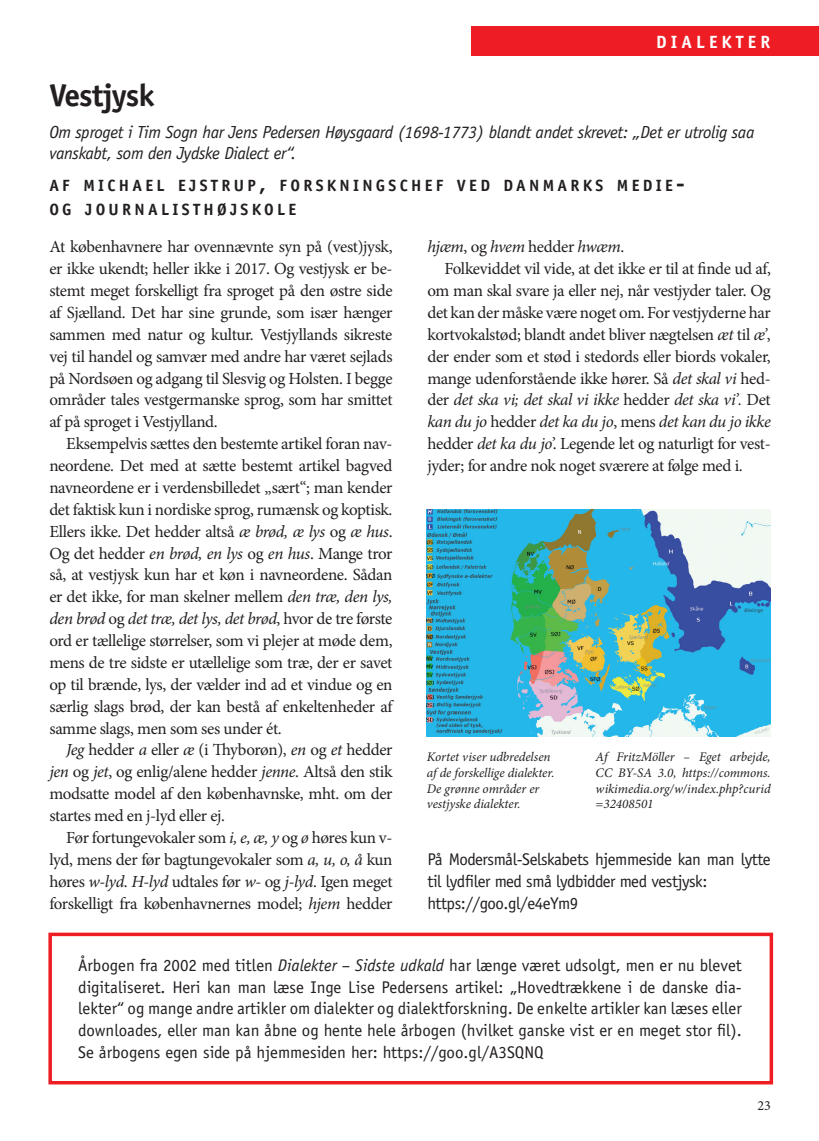
<style>
.page{position:relative;width:819px;height:1141px;background:#fff}
.page>*{position:absolute;margin:0;border:0;box-sizing:border-box;transform-origin:0 0}
.RUBRIK{font:700 31.5px "Officina Sans Std";letter-spacing:-.025em;color:#231f20}
.Bjælke{font:700 17.68px "Officina Sans Std";letter-spacing:.23em;color:#fff}
.UNDERRUBRIK{font:italic 17.5px/21px "Officina Sans Std";letter-spacing:-.02em;color:#231f20}
.Brød{font:16.97px/21.9px "Minion Pro";letter-spacing:-.025em;color:#231f20;text-align:justify}
.Brød-2{font:16.97px/21.9px "Officina Sans Std";letter-spacing:-.025em;color:#231f20}
.Brød-3{font:italic 16.97px "Minion Pro";letter-spacing:-.025em;color:#231f20}
.FORFATTER{font:700 16.28px/24.5px "Officina Sans Std";letter-spacing:.2em;color:#231f20}
.t1{font:14px "Minion Pro";color:#231f20}
.Billedetekst{font:italic 13.12px/15.8px "Minion Pro";letter-spacing:-.005em;color:#231f20;text-align:justify}
.s1{font-size:23.28px}
.s2{font-style:italic}
.s3{font-style:normal}
</style>
<div class="page">
<div style="left:471px;top:26px;width:348px;height:30px;background:#ee1d23"></div>
<img style="left:427px;top:510px;width:343px;height:227px">
<div style="left:48px;top:933px;width:725px;height:151px;border:4px solid #ee1d23"></div>
<p class="Bjælke" style="left:656px;top:31px;width:116px">DIALEKTER</p>
<p class="RUBRIK" style="left:49px;top:76px;width:107px">Vestjysk</p>
<p class="UNDERRUBRIK" style="left:49px;top:121px;width:706px">Om sproget i Tim Sogn har Jens Pedersen Høysgaard (1698-1773) blandt andet skrevet: „Det er utrolig saa vanskabt, som den Jydske Dialect er“.</p>
<p class="FORFATTER" style="left:49px;top:173px;width:637px">AF MICHAEL EJSTRUP<span class="s1">,</span> FORSKNINGSCHEF VED DANMARKS MEDIE<span class="s1">-<br></span>OG JOURNALISTHØJSKOLE</p>
<p class="Brød" style="left:49px;top:236px;width:345px">At københavnere har ovennævnte syn på (vest)jysk, er ikke ukendt; heller ikke i 2017. Og vestjysk er be&shy;stemt meget forskelligt fra sproget på den østre side af Sjælland. Det har sine grunde, som især hænger sammen med natur og kultur. Vestjyllands sikreste vej til handel og samvær med andre har været sejlads på Nordsøen og adgang til Slesvig og Holsten. I begge områder tales vestgermanske sprog, som har smittet af på sproget i Vestjylland.</p>
<p class="Brød" style="left:49px;top:433px;width:345px;text-indent:17px">Eksempelvis sættes den bestemte artikel foran nav&shy;neordene. Det med at sætte bestemt artikel bagved navneordene er i verdensbilledet „sært“; man kender det faktisk kun i nordiske sprog, rumænsk og koptisk.<br>Ellers ikke. Det hedder altså <span class="s2">æ brød, æ lys</span> og <span class="s2">æ hus</span>.<br>Og det hedder <span class="s2">en brød, en lys</span> og <span class="s2">en hus</span>. Mange tror så, at vestjysk kun har et køn i navneordene. Sådan er det ikke, for man skelner mellem <span class="s2">den træ, den lys, den brød</span> og <span class="s2">det træ, det lys, det brød</span>, hvor de tre første ord er tællelige størrelser, som vi plejer at møde dem, mens de tre sidste er utællelige som træ, der er savet op til brænde, lys, der vælder ind ad et vindue og en særlig slags brød, der kan bestå af enkeltenheder af samme slags, men som ses under ét.</p>
<p class="Brød" style="left:49px;top:739px;width:345px;text-indent:17px"><span class="s2">Jeg</span> hedder <span class="s2">a</span> eller <span class="s2">æ</span> (i Thyborøn), <span class="s2">en</span> og <span class="s2">et</span> hedder <span class="s2">jen</span> og <span class="s2">jet</span>, og enlig/alene hedder <span class="s2">jenne</span>. Altså den stik modsatte model af den københavnske, mht. om der startes med en j-lyd eller ej.</p>
<p class="Brød" style="left:49px;top:827px;width:345px;text-indent:17px">Før fortungevokaler som <span class="s2">i, e, æ, y</span> og <span class="s2">ø</span> høres kun v&shy;lyd, mens der før bagtungevokaler som <span class="s2">a, u, o, å</span> kun høres <span class="s2">w-lyd</span>. <span class="s2">H-lyd</span> udtales før <span class="s2">w-</span> og <span class="s2">j-lyd</span>. Igen meget forskelligt fra københavnernes model; <span class="s2">hjem</span> hedder</p>
<p class="Brød-3" style="left:427px;top:235px;width:198px">hjæm<span class="s3">, og</span> hvem <span class="s3">hedder</span> hwæm<span class="s3">.</span></p>
<p class="Brød" style="left:427px;top:258px;width:345px;text-indent:17px">Folkeviddet vil vide, at det ikke er til at finde ud af, om man skal svare ja eller nej, når vestjyder taler. Og det kan der måske være noget om. For vestjyderne har kortvokalstød; blandt andet bliver nægtelsen <span class="s2">æt</span> til <span class="s2">æ’</span>, der ender som et stød i stedords eller biords vokaler, mange udenforstående ikke hører. Så <span class="s2">det skal vi</span> hed&shy;der <span class="s2">det ska vi; det skal vi ikke</span> hedder <span class="s2">det ska vi’.</span> Det <span class="s2">kan du jo</span> hedder <span class="s2">det ka du jo</span>, mens <span class="s2">det kan du jo ikke </span>hedder <span class="s2">det ka du jo</span>’. Legende let og naturligt for vest&shy;jyder; for andre nok noget sværere at følge med i.</p>
<p class="Billedetekst" style="left:427px;top:749px;width:129px;text-align:left">Kortet viser udbredelsen af de forskellige dialekter.<br>De grønne områder er vestjyske dialekter.</p>
<p class="Billedetekst" style="left:595px;top:749px;width:177px">Af FritzMöller – Eget arbejde, CC BY-SA 3.0, https://commons. wikimedia.org/w/index.php?curid =32408501</p>
<p class="Brød-2" style="left:427px;top:848px;width:345px">På Modersmål-Selskabets hjemmeside kan man lytte til lydfiler med små lydbidder med vestjysk:</p>
<p class="Brød-2" style="left:427px;top:892px;width:152px">https://goo.gl/e4eYm9</p>
<p class="Brød-2" style="left:78px;top:954px;width:665px;text-align:justify">Årbogen fra 2002 med titlen <span class="s2">Dialekter</span> – <span class="s2">Sidste udkald</span> har længe været udsolgt, men er nu blevet digitaliseret. Heri kan man læse Inge Lise Pedersens artikel: „Hovedtrækkene i de danske dia&shy;lekter“ og mange andre artikler om dialekter og dialektforskning. De enkelte artikler kan læses eller downloades, eller man kan åbne og hente hele årbogen (hvilket ganske vist er en meget stor fil).<br>Se årbogens egen side på hjemmesiden her: https://goo.gl/A3SQNQ</p>
<p class="t1" style="left:757px;top:1097px;width:15px">23</p>
</div>
